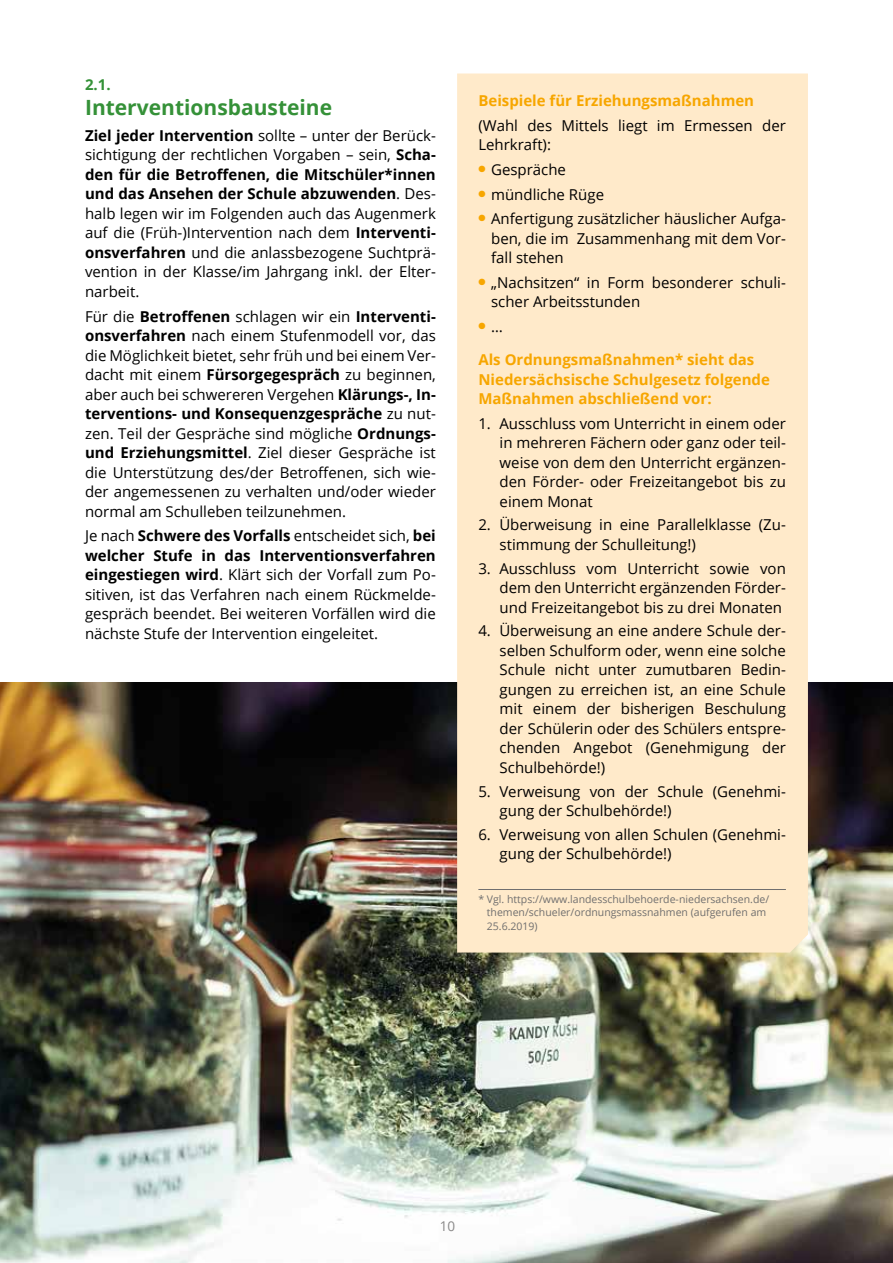
<style>
.page{position:relative;width:893px;height:1263px;background:#fff}
.page>*{position:absolute;margin:0;border:0;box-sizing:border-box;transform-origin:0 0}
.t1{font:700 21px "Open Sans";color:#359138}
.t2{font:15px/19.5px "Open Sans";color:#000;text-align:justify}
.t3{font:700 15px/19.5px "Open Sans";color:#f7a600}
.t4{font:700 15px "Open Sans";color:#359138}
.t5{font:13.5px "Open Sans";color:#898888}
.t6{font:10.5px/13.5px "Open Sans";color:#706f6f}
.s1{font-weight:700}
</style>
<div class="page">
<img style="left:0;top:682px;width:893px;height:581px">
<div style="left:457px;top:74px;width:351px;height:878px;background:#ffeaca"></div>
<hr style="left:478px;top:889px;width:308px;height:1px;background:#706f6f">
<p class="t4" style="left:85px;top:74px;width:27px">2.1.</p>
<h1 class="t1" style="left:85px;top:93px;width:249px">Interventionsbausteine</h1>
<p class="t2" style="left:85px;top:125px;width:352px"><span class="s1">Ziel jeder Intervention</span> sollte – unter der Berück&shy;sichtigung der rechtlichen Vorgaben – sein, <span class="s1">Scha&shy;den für die Betroffenen, die Mitschüler*innen und das Ansehen der Schule abzuwenden</span>. Des&shy;halb legen wir im Folgenden auch das Augenmerk auf die (Früh-)Intervention nach dem <span class="s1">Interventi&shy;onsverfahren</span> und die anlassbezogene Suchtprä&shy;vention in der Klasse/im Jahrgang inkl. der Elter&shy;narbeit.</p>
<p class="t2" style="left:85px;top:306px;width:352px">Für die <span class="s1">Betroffenen</span> schlagen wir ein <span class="s1">Interventi&shy;onsverfahren</span> nach einem Stufenmodell vor, das die Möglichkeit bietet, sehr früh und bei einem Ver&shy;dacht mit einem <span class="s1">Fürsorgegespräch</span> zu beginnen, aber auch bei schwereren Vergehen <span class="s1">Klärungs-, In&shy;terventions- und Konsequenzgespräche</span> zu nut&shy;zen. Teil der Gespräche sind mögliche <span class="s1">Ordnungs&shy;und Erziehungsmittel</span>. Ziel dieser Gespräche ist die Unterstützung des/der Betroffenen, sich wie&shy;der angemessenen zu verhalten und/oder wieder normal am Schulleben teilzunehmen.</p>
<p class="t2" style="left:85px;top:526px;width:352px">Je nach <span class="s1">Schwere des Vorfalls</span> entscheidet sich, <span class="s1">bei welcher Stufe in das Interventionsverfahren eingestiegen wird</span>. Klärt sich der Vorfall zum Po&shy;sitiven, ist das Verfahren nach einem Rückmelde&shy;gespräch beendet. Bei weiteren Vorfällen wird die nächste Stufe der Intervention eingeleitet.</p>
<p class="t3" style="left:478px;top:91px;width:277px">Beispiele für Erziehungsmaßnahmen</p>
<p class="t2" style="left:478px;top:115px;width:309px">(Wahl des Mittels liegt im Ermessen der<br>Lehrkraft):</p>
<p class="t2" style="left:478px;top:159px;width:89px"><sup>●</sup> Gespräche</p>
<p class="t2" style="left:478px;top:184px;width:127px"><sup>●</sup> mündliche Rüge</p>
<p class="t2" style="left:491px;top:209px;width:296px;text-indent:-13px"><sup>●</sup> Anfertigung zusätzlicher häuslicher Aufga&shy;ben, die im Zusammenhang mit dem Vor&shy;fall stehen</p>
<p class="t2" style="left:491px;top:272px;width:296px;text-indent:-13px"><sup>●</sup> „Nachsitzen“ in Form besonderer schuli&shy;scher Arbeitsstunden</p>
<p class="t2" style="left:478px;top:316px;width:26px"><sup>●</sup> …</p>
<p class="t3" style="left:478px;top:349px;width:293px">Als Ordnungsmaßnahmen* sieht das<br>Niedersächsische Schulgesetz folgende<br>Maßnahmen abschließend vor:</p>
<p class="t2" style="left:500px;top:413px;width:288px;text-indent:-21px">1. Ausschluss vom Unterricht in einem oder in mehreren Fächern oder ganz oder teil&shy;weise von dem den Unterricht ergänzen&shy;den Förder- oder Freizeitangebot bis zu einem Monat</p>
<p class="t2" style="left:500px;top:515px;width:288px;text-indent:-21px">2. Überweisung in eine Parallelklasse (Zu&shy;stimmung der Schulleitung!)</p>
<p class="t2" style="left:500px;top:558px;width:288px;text-indent:-21px">3. Ausschluss vom Unterricht sowie von dem den Unterricht ergänzenden Förder&shy;und Freizeitangebot bis zu drei Monaten</p>
<p class="t2" style="left:500px;top:621px;width:288px;text-indent:-21px">4. Überweisung an eine andere Schule der&shy;selben Schulform oder, wenn eine solche Schule nicht unter zumutbaren Bedin&shy;gungen zu erreichen ist, an eine Schule mit einem der bisherigen Beschulung der Schülerin oder des Schülers entspre&shy;chenden Angebot (Genehmigung der Schulbehörde!)</p>
<p class="t2" style="left:500px;top:781px;width:288px;text-indent:-21px">5. Verweisung von der Schule (Genehmi&shy;gung der Schulbehörde!)</p>
<p class="t2" style="left:500px;top:824px;width:288px;text-indent:-21px">6. Verweisung von allen Schulen (Genehmi&shy;gung der Schulbehörde!)</p>
<p class="t6" style="left:487px;top:892px;width:284px;text-indent:-9px">* Vgl. https://www.landesschulbehoerde-niedersachsen.de/ themen/schueler/ordnungsmassnahmen (aufgerufen am<br>25.6.2019)</p>
<p class="t5" style="left:440px;top:1216px;width:17px">10</p>
</div>
